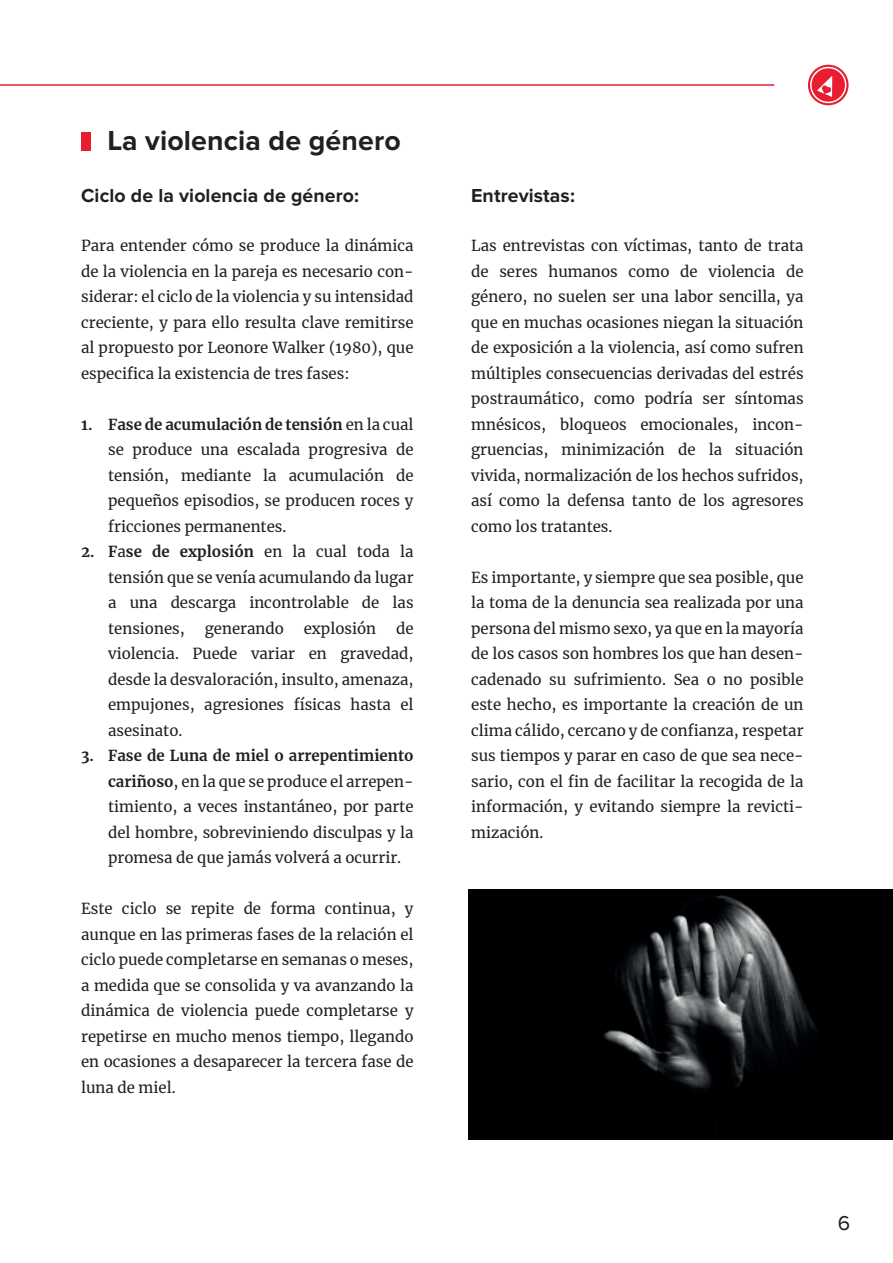
<style>
.page{position:relative;width:893px;height:1263px;background:#fff}
.page>*{position:absolute;margin:0;border:0;box-sizing:border-box;transform-origin:0 0}
.t1{font:700 28.5px "Proxima Nova";letter-spacing:.005em;color:#231f20}
.t2{font:21px "Proxima Nova";color:#231f20}
.t3{font:700 19.5px "Proxima Nova";letter-spacing:.005em;color:#231f20}
.t4{font:15px/25.5px "Merriweather";color:#231f20;text-align:justify}
.s1{font-weight:700}
</style>
<div class="page">
<div style="left:81px;top:132px;width:9px;height:19px;background:#e81e30"></div>
<hr style="left:0;top:84px;width:774px;height:2px;background:#e81e30">
<svg style="left:808px;top:64px;width:41px;height:42px"></svg>
<img style="left:468px;top:889px;width:425px;height:251px">
<h1 class="t1" style="left:107px;top:124px;width:295px">La violencia de género</h1>
<h3 class="t3" style="left:81px;top:185px;width:279px">Ciclo de la violencia de género:</h3>
<p class="t4" style="left:81px;top:233px;width:334px">Para entender cómo se produce la dinámica de la violencia en la pareja es necesario con&shy;siderar: el ciclo de la violencia y su intensidad creciente, y para ello resulta clave remitirse al propuesto por Leonore Walker (1980), que especifica la existencia de tres fases:</p>
<p class="t4" style="left:108px;top:411px;width:307px;text-indent:-27px"><span class="s1">1. Fase de acumulación de tensión</span> en la cual se produce una escalada progresiva de tensión, mediante la acumulación de pequeños episodios, se producen roces y fricciones permanentes.</p>
<p class="t4" style="left:108px;top:539px;width:307px;text-indent:-27px"><span class="s1">2. F</span>a<span class="s1">se de explosión</span> en la cual toda la tensión que se venía acumulando da lugar a una descarga incontrolable de las tensiones,</p>
<p class="t4" style="left:205px;top:615px;width:81px">generando</p>
<p class="t4" style="left:304px;top:615px;width:74px">explosión</p>
<p class="t4" style="left:108px;top:615px;width:307px;text-indent:288px">de violencia. Puede variar en gravedad, desde la desvaloración, insulto, amenaza, empujones, agresiones físicas hasta el asesinato.</p>
<p class="t4" style="left:108px;top:743px;width:307px;text-indent:-27px"><span class="s1">3. Fase de Luna de miel o arrepentimiento cariñoso</span>, en la que se produce el arrepen&shy;timiento, a veces instantáneo, por parte del hombre, sobreviniendo disculpas y la promesa de que jamás volverá a ocurrir.</p>
<p class="t4" style="left:81px;top:896px;width:334px">Este ciclo se repite de forma continua, y aunque en las primeras fases de la relación el ciclo puede completarse en semanas o meses, a medida que se consolida y va avanzando la dinámica de violencia puede completarse y repetirse en mucho menos tiempo, llegando en ocasiones a desaparecer la tercera fase de luna de miel.</p>
<h3 class="t3" style="left:471px;top:185px;width:105px">Entrevistas:</h3>
<p class="t4" style="left:471px;top:233px;width:334px">Las entrevistas con víctimas, tanto de trata de seres humanos como de violencia de género, no suelen ser una labor sencilla, ya que en muchas ocasiones niegan la situación de exposición a la violencia, así como sufren múltiples consecuencias derivadas del estrés postraumático, como podría ser síntomas mnésicos, bloqueos emocionales, incon&shy;gruencias, minimización de la situación vivida, normalización de los hechos sufridos, así como la defensa tanto de los agresores como los tratantes.</p>
<p class="t4" style="left:471px;top:564px;width:334px">Es importante, y siempre que sea posible, que la toma de la denuncia sea realizada por una persona del mismo sexo, ya que en la mayoría de los casos son hombres los que han desen&shy;cadenado su sufrimiento. Sea o no posible este hecho, es importante la creación de un clima cálido, cercano y de confianza, respetar sus tiempos y parar en caso de que sea nece&shy;sario, con el fin de facilitar la recogida de la información, y evitando siempre la revicti&shy;mización.</p>
<h2 class="t2" style="left:838px;top:1210px;width:14px">6</h2>
</div>
